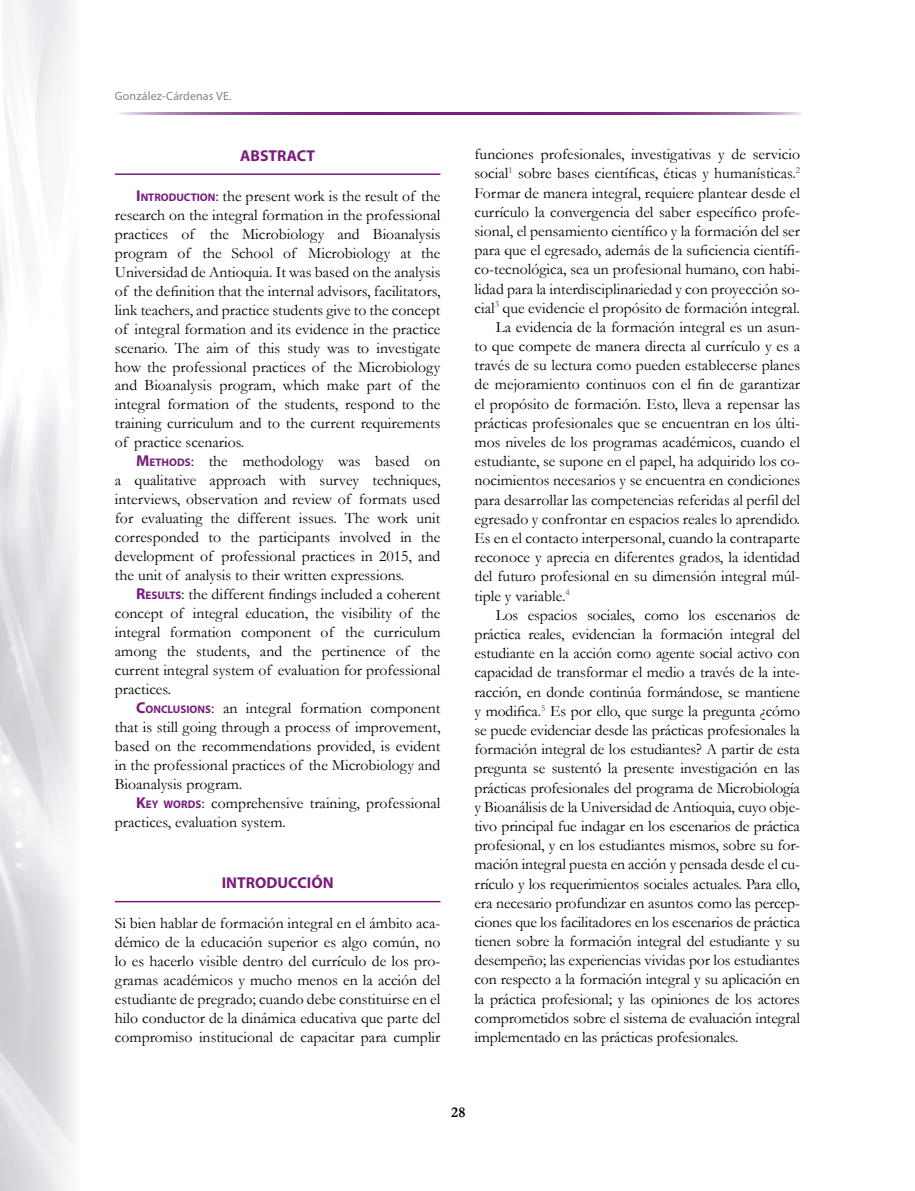
<style>
.page{position:relative;width:915px;height:1191px;background:#fff}
.page>*{position:absolute;margin:0;border:0;box-sizing:border-box;transform-origin:0 0}
.t1{font:15.75px/18.9px "Garamond";color:#000;text-align:justify}
.t2{font:700 15.75px "Myriad Pro";color:#781d7d}
.t3{font:700 15px "Garamond";color:#000}
.t4{font:12px "Myriad Pro";letter-spacing:.01em;color:#808285}
.s1{font-family:"Myriad Pro";font-weight:700;color:#781d7d}
.s2{font-family:"Myriad Pro";font-weight:700;font-size:10.95px;color:#781d7d}
</style>
<div class="page">
<img style="left:0;top:0;width:76px;height:1191px">
<svg style="left:121px;top:112px;width:678px;height:2px"></svg>
<hr style="left:115px;top:173px;width:325px;height:2px;background:#781d7d">
<hr style="left:115px;top:901px;width:325px;height:1px;background:#781d7d">
<p class="t4" style="left:115px;top:89px;width:118px">González-Cárdenas VE.</p>
<p class="t2" style="left:240px;top:145px;width:76px">ABSTRACT</p>
<p class="t1" style="left:115px;top:186px;width:327px;text-indent:21px"><span class="s1">I</span><span class="s2">NTRODUCTION</span>: the present work is the result of the research on the integral formation in the professional practices of the Microbiology and Bioanalysis program of the School of Microbiology at the Universidad de Antioquia. It was based on the analysis of the definition that the internal advisors, facilitators, link teachers, and practice students give to the concept of integral formation and its evidence in the practice scenario. The aim of this study was to investigate how the professional practices of the Microbiology and Bioanalysis program, which make part of the integral formation of the students, respond to the training curriculum and to the current requirements of practice scenarios.</p>
<p class="t1" style="left:115px;top:451px;width:327px;text-indent:21px"><span class="s1">M</span><span class="s2">ETHODS</span>: the methodology was based on a qualitative approach with survey techniques, interviews, observation and review of formats used for evaluating the different issues. The work unit corresponded to the participants involved in the development of professional practices in 2015, and the unit of analysis to their written expressions.</p>
<p class="t1" style="left:115px;top:584px;width:327px;text-indent:21px"><span class="s1">R</span><span class="s2">ESULTS</span>: the different findings included a coherent concept of integral education, the visibility of the integral formation component of the curriculum among the students, and the pertinence of the current integral system of evaluation for professional practices.</p>
<p class="t1" style="left:115px;top:698px;width:327px;text-indent:21px"><span class="s1">C</span><span class="s2">ONCLUSIONS</span>: an integral formation component that is still going through a process of improvement, based on the recommendations provided, is evident in the professional practices of the Microbiology and Bioanalysis program.</p>
<p class="t1" style="left:115px;top:793px;width:327px;text-indent:21px"><span class="s1">K</span><span class="s2">EY WORDS</span>: comprehensive training, professional practices, evaluation system.</p>
<p class="t2" style="left:222px;top:872px;width:113px">INTRODUCCIÓN</p>
<p class="t1" style="left:115px;top:913px;width:327px">Si bien hablar de formación integral en el ámbito aca&shy;démico de la educación superior es algo común, no lo es hacerlo visible dentro del currículo de los pro&shy;gramas académicos y mucho menos en la acción del estudiante de pregrado; cuando debe constituirse en el hilo conductor de la dinámica educativa que parte del compromiso institucional de capacitar para cumplir</p>
<p class="t1" style="left:474px;top:144px;width:327px">funciones profesionales, investigativas y de servicio</p>
<p class="t1" style="left:474px;top:164px;width:327px">social<sup>1</sup> sobre bases científicas, éticas y humanísticas.<sup>2</sup></p>
<p class="t1" style="left:474px;top:183px;width:327px">Formar de manera integral, requiere plantear desde el</p>
<p class="t1" style="left:474px;top:202px;width:327px">currículo la convergencia del saber específico profe-</p>
<p class="t1" style="left:474px;top:221px;width:327px">sional, el pensamiento científico y la formación del ser</p>
<p class="t1" style="left:474px;top:240px;width:327px">para que el egresado, además de la suficiencia científi-</p>
<p class="t1" style="left:474px;top:259px;width:327px">co-tecnológica, sea un profesional humano, con habi-</p>
<p class="t1" style="left:474px;top:279px;width:327px">lidad para la interdisciplinariedad y con proyección so-</p>
<p class="t1" style="left:474px;top:298px;width:327px">cial<sup>3</sup> que evidencie el propósito de formación integral.</p>
<p class="t1" style="left:495px;top:317px;width:306px">La evidencia de la formación integral es un asun-</p>
<p class="t1" style="left:474px;top:336px;width:327px">to que compete de manera directa al currículo y es a</p>
<p class="t1" style="left:474px;top:355px;width:327px">través de su lectura como pueden establecerse planes</p>
<p class="t1" style="left:474px;top:375px;width:327px">de mejoramiento continuos con el fin de garantizar</p>
<p class="t1" style="left:474px;top:394px;width:327px">el propósito de formación. Esto, lleva a repensar las</p>
<p class="t1" style="left:474px;top:413px;width:327px">prácticas profesionales que se encuentran en los últi-</p>
<p class="t1" style="left:474px;top:432px;width:327px">mos niveles de los programas académicos, cuando el</p>
<p class="t1" style="left:474px;top:451px;width:327px">estudiante, se supone en el papel, ha adquirido los co-</p>
<p class="t1" style="left:474px;top:470px;width:327px">nocimientos necesarios y se encuentra en condiciones</p>
<p class="t1" style="left:474px;top:490px;width:327px">para desarrollar las competencias referidas al perfil del</p>
<p class="t1" style="left:474px;top:509px;width:327px">egresado y confrontar en espacios reales lo aprendido.</p>
<p class="t1" style="left:474px;top:528px;width:327px">Es en el contacto interpersonal, cuando la contraparte</p>
<p class="t1" style="left:474px;top:547px;width:327px">reconoce y aprecia en diferentes grados, la identidad</p>
<p class="t1" style="left:474px;top:566px;width:327px">del futuro profesional en su dimensión integral múl-</p>
<p class="t1" style="left:474px;top:586px;width:97px">tiple y variable.<sup>4</sup></p>
<p class="t1" style="left:495px;top:605px;width:306px">Los espacios sociales, como los escenarios de</p>
<p class="t1" style="left:474px;top:624px;width:327px">práctica reales, evidencian la formación integral del</p>
<p class="t1" style="left:474px;top:643px;width:327px">estudiante en la acción como agente social activo con</p>
<p class="t1" style="left:474px;top:662px;width:327px">capacidad de transformar el medio a través de la inte-</p>
<p class="t1" style="left:474px;top:682px;width:327px">racción, en donde continúa formándose, se mantiene</p>
<p class="t1" style="left:474px;top:701px;width:327px">y modifica.<sup>5</sup> Es por ello, que surge la pregunta ¿cómo</p>
<p class="t1" style="left:474px;top:720px;width:327px">se puede evidenciar desde las prácticas profesionales la</p>
<p class="t1" style="left:474px;top:739px;width:327px">formación integral de los estudiantes? A partir de esta</p>
<p class="t1" style="left:474px;top:758px;width:327px">pregunta se sustentó la presente investigación en las</p>
<p class="t1" style="left:474px;top:777px;width:327px">prácticas profesionales del programa de Microbiología</p>
<p class="t1" style="left:474px;top:797px;width:327px">y Bioanálisis de la Universidad de Antioquia, cuyo obje-</p>
<p class="t1" style="left:474px;top:816px;width:327px">tivo principal fue indagar en los escenarios de práctica</p>
<p class="t1" style="left:474px;top:835px;width:327px">profesional, y en los estudiantes mismos, sobre su for-</p>
<p class="t1" style="left:474px;top:854px;width:327px">mación integral puesta en acción y pensada desde el cu-</p>
<p class="t1" style="left:474px;top:873px;width:327px">rrículo y los requerimientos sociales actuales. Para ello,</p>
<p class="t1" style="left:474px;top:893px;width:327px">era necesario profundizar en asuntos como las percep-</p>
<p class="t1" style="left:474px;top:912px;width:327px">ciones que los facilitadores en los escenarios de práctica</p>
<p class="t1" style="left:474px;top:931px;width:327px">tienen sobre la formación integral del estudiante y su</p>
<p class="t1" style="left:474px;top:950px;width:327px">desempeño; las experiencias vividas por los estudiantes</p>
<p class="t1" style="left:474px;top:969px;width:327px">con respecto a la formación integral y su aplicación en</p>
<p class="t1" style="left:474px;top:989px;width:327px">la práctica profesional; y las opiniones de los actores</p>
<p class="t1" style="left:474px;top:1008px;width:327px">comprometidos sobre el sistema de evaluación integral</p>
<p class="t1" style="left:474px;top:1027px;width:265px">implementado en las prácticas profesionales.</p>
<p class="t3" style="left:451px;top:1102px;width:16px">28</p>
</div>
